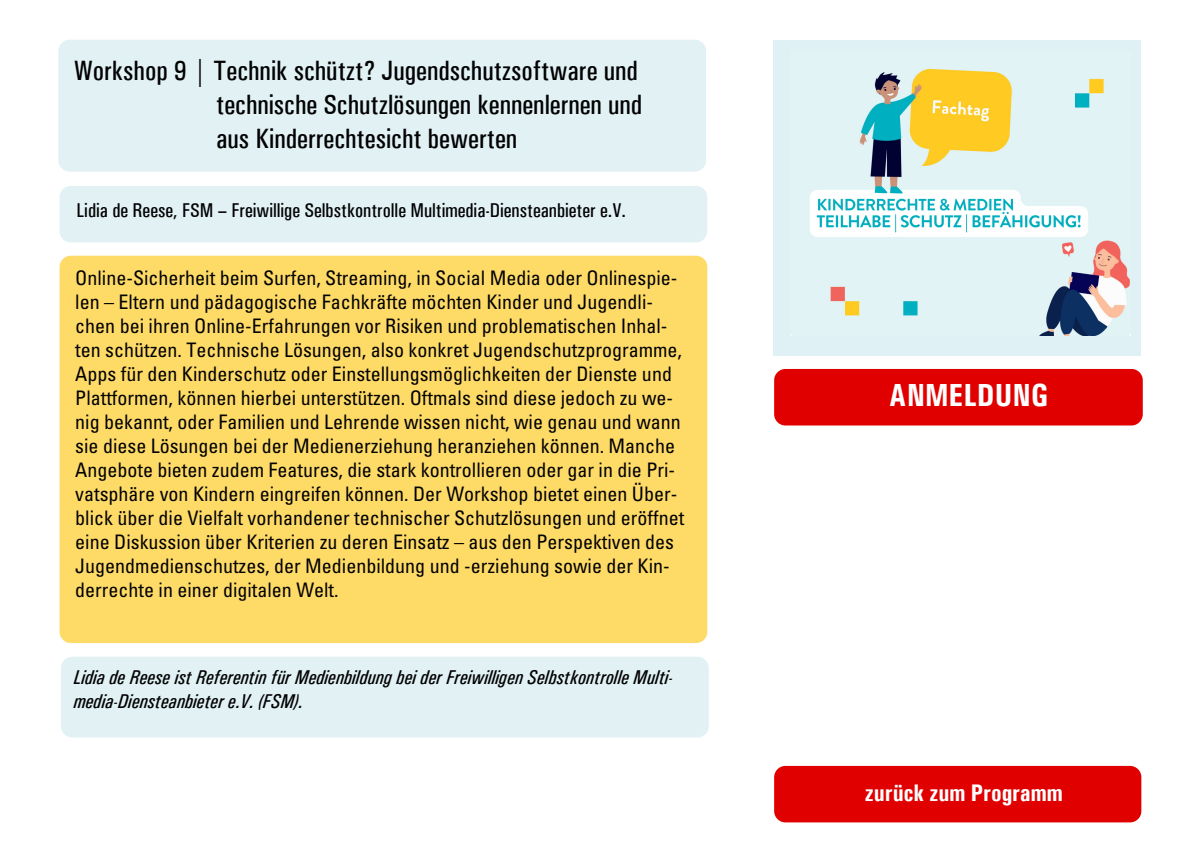
<style>
.page{position:relative;width:1191px;height:851px;background:#fff}
.page>*{position:absolute;margin:0;border:0;box-sizing:border-box;transform-origin:0 0}
.t1{font:700 condensed 32px "Univers";color:#fff}
.t2{font:500 condensed 28px "Univers";color:#020203}
.t3{font:700 condensed 24px "Univers";color:#fff}
.t4{font:condensed 20px/24px "Univers";color:#020203}
.t5{font:italic 500 condensed 20px/24px "Univers";color:#020203}
.t6{font:500 condensed 20px "Univers";color:#020203}
</style>
<div class="page">
<div style="left:58px;top:40px;width:648px;height:131px;background:#e1f1f4;border-radius:11px"></div>
<div style="left:773px;top:40px;width:367px;height:315px;background:#e0f1f5"></div>
<img style="left:790px;top:68px;width:341px;height:267px">
<div style="left:60px;top:186px;width:647px;height:56px;background:#e1f1f4;border-radius:11px"></div>
<div style="left:60px;top:256px;width:647px;height:387px;background:#feda66;border-radius:11px"></div>
<div style="left:61px;top:656px;width:647px;height:81px;background:#e1f1f4;border-radius:11px"></div>
<div style="left:774px;top:369px;width:368px;height:56px;background:#e10000;border-radius:11px"></div>
<div style="left:774px;top:765px;width:367px;height:57px;background:#e10000;border-radius:11px"></div>
<p class="t2" style="left:74px;top:54px;width:565px">Workshop 9 | Technik schützt? Jugendschutzsoftware und</p>
<p class="t2" style="left:216px;top:88px;width:428px">technische Schutzlösungen kennenlernen und</p>
<p class="t2" style="left:216px;top:122px;width:303px">aus Kinderrechtesicht bewerten</p>
<p class="t6" style="left:77px;top:198px;width:551px">Lidia de Reese, FSM – Freiwillige Selbstkontrolle Multimedia-Diensteanbieter e.V.</p>
<p class="t4" style="left:75px;top:265px;width:610px">Online-Sicherheit beim Surfen, Streaming, in Social Media oder Onlinespie&shy;len – Eltern und pädagogische Fachkräfte möchten Kinder und Jugendli&shy;chen bei ihren Online-Erfahrungen vor Risiken und problematischen Inhal&shy;ten schützen. Technische Lösungen, also konkret Jugendschutzprogramme, Apps für den Kinderschutz oder Einstellungsmöglichkeiten der Dienste und Plattformen, können hierbei unterstützen. Oftmals sind diese jedoch zu we&shy;nig bekannt, oder Familien und Lehrende wissen nicht, wie genau und wann sie diese Lösungen bei der Medienerziehung heranziehen können. Manche Angebote bieten zudem Features, die stark kontrollieren oder gar in die Pri&shy;vatsphäre von Kindern eingreifen können. Der Workshop bietet einen Über&shy;blick über die Vielfalt vorhandener technischer Schutzlösungen und eröffnet eine Diskussion über Kriterien zu deren Einsatz – aus den Perspektiven des Jugendmedienschutzes, der Medienbildung und -erziehung sowie der Kin&shy;derrechte in einer digitalen Welt.</p>
<p class="t5" style="left:74px;top:665px;width:600px">Lidia de Reese ist Referentin für Medienbildung bei der Freiwilligen Selbstkontrolle Multi&shy;media-Diensteanbieter e.V. (FSM).</p>
<p class="t1" style="left:889px;top:376px;width:161px">ANMELDUNG</p>
<p class="t3" style="left:865px;top:778px;width:199px">zurück zum Programm</p>
</div>
